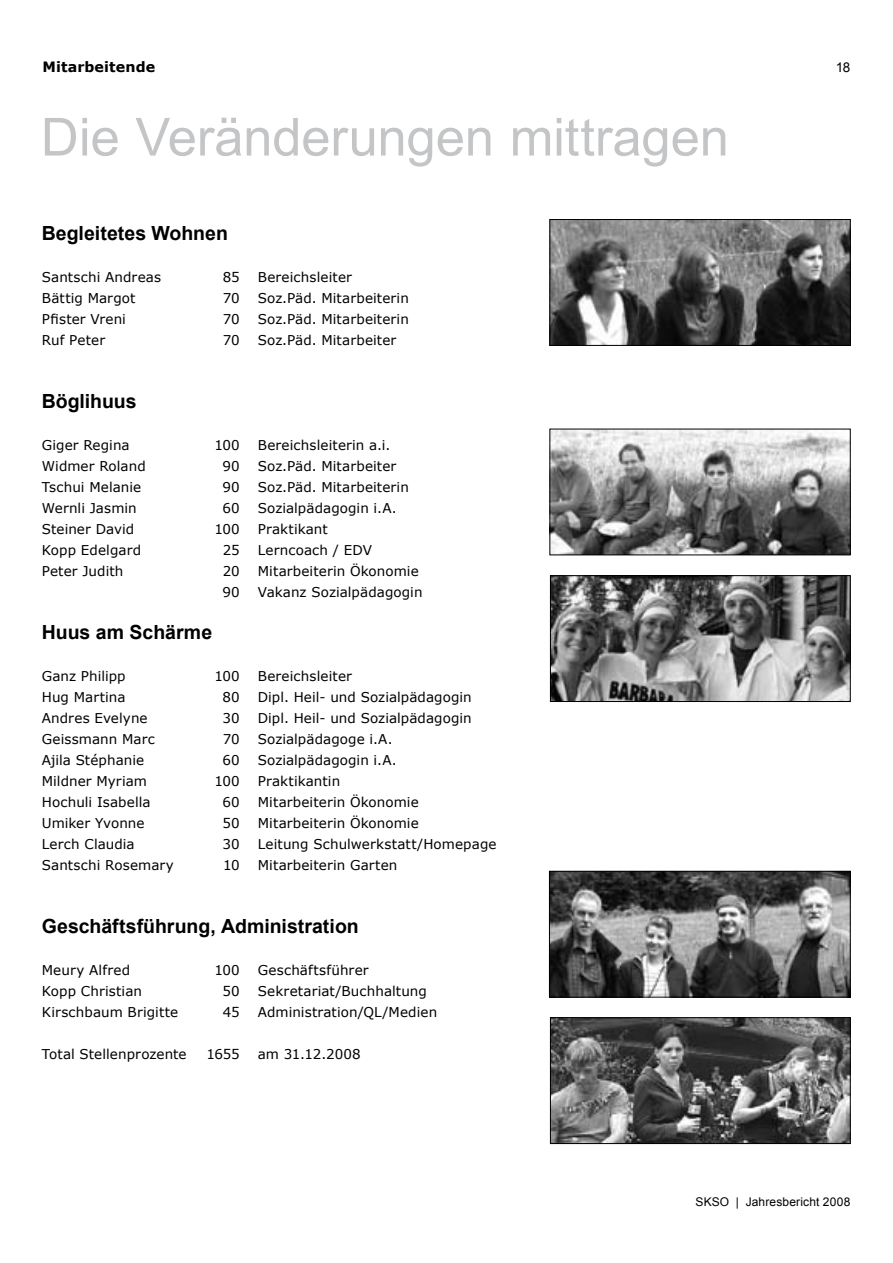
<style>
.page{position:relative;width:893px;height:1263px;background:#fff}
.page>*{position:absolute;margin:0;border:0;box-sizing:border-box;transform-origin:0 0}
.t1{font:52.5px "Arial";color:#c3c5c7}
.t2{font:700 19.5px "Arial";color:#000}
.t3{font:700 14.25px "Verdana";letter-spacing:.005em;color:#000}
.t4{font:13.5px "Verdana";letter-spacing:.005em;color:#000}
.t5{font:13.5px "Arial";color:#000}
.t6{font:12px "Arial";letter-spacing:.015em;color:#000}
</style>
<div class="page">
<img style="left:552px;top:1019px;width:296px;height:123px">
<div style="left:550px;top:1017px;width:300px;height:127px;border:1px solid #000"></div>
<img style="left:552px;top:221px;width:296px;height:123px">
<div style="left:550px;top:219px;width:300px;height:127px;border:1px solid #000"></div>
<img style="left:551px;top:873px;width:297px;height:122px">
<div style="left:549px;top:871px;width:301px;height:126px;border:1px solid #000"></div>
<img style="left:552px;top:431px;width:296px;height:122px">
<div style="left:550px;top:429px;width:300px;height:126px;border:1px solid #000"></div>
<img style="left:552px;top:577px;width:296px;height:123px">
<div style="left:550px;top:575px;width:300px;height:127px;border:1px solid #000"></div>
<p class="t3" style="left:43px;top:57px;width:114px">Mitarbeitende</p>
<h1 class="t1" style="left:41px;top:103px;width:690px">Die Veränderungen mittragen</h1>
<h2 class="t2" style="left:42px;top:220px;width:188px">Begleitetes Wohnen</h2>
<p class="t4" style="left:42px;top:268px;width:121px">Santschi Andreas</p>
<p class="t4" style="left:223px;top:268px;width:19px">85</p>
<p class="t4" style="left:258px;top:268px;width:96px">Bereichsleiter</p>
<p class="t4" style="left:42px;top:289px;width:95px">Bättig Margot</p>
<p class="t4" style="left:223px;top:289px;width:19px">70</p>
<p class="t4" style="left:258px;top:289px;width:153px">Soz.Päd. Mitarbeiterin</p>
<p class="t4" style="left:42px;top:310px;width:86px">Pfister Vreni</p>
<p class="t4" style="left:223px;top:310px;width:19px">70</p>
<p class="t4" style="left:258px;top:310px;width:153px">Soz.Päd. Mitarbeiterin</p>
<p class="t4" style="left:42px;top:331px;width:65px">Ruf Peter</p>
<p class="t4" style="left:223px;top:331px;width:19px">70</p>
<p class="t4" style="left:258px;top:331px;width:140px">Soz.Päd. Mitarbeiter</p>
<h2 class="t2" style="left:42px;top:388px;width:96px">Böglihuus</h2>
<p class="t4" style="left:42px;top:436px;width:89px">Giger Regina</p>
<p class="t4" style="left:214px;top:436px;width:27px">100</p>
<p class="t4" style="left:258px;top:436px;width:134px">Bereichsleiterin a.i.</p>
<p class="t4" style="left:42px;top:457px;width:106px">Widmer Roland</p>
<p class="t4" style="left:222px;top:457px;width:19px">90</p>
<p class="t4" style="left:258px;top:457px;width:140px">Soz.Päd. Mitarbeiter</p>
<p class="t4" style="left:42px;top:478px;width:101px">Tschui Melanie</p>
<p class="t4" style="left:222px;top:478px;width:19px">90</p>
<p class="t4" style="left:258px;top:478px;width:153px">Soz.Päd. Mitarbeiterin</p>
<p class="t4" style="left:42px;top:499px;width:96px">Wernli Jasmin</p>
<p class="t4" style="left:223px;top:499px;width:19px">60</p>
<p class="t4" style="left:258px;top:499px;width:140px">Sozialpädagogin i.A.</p>
<p class="t4" style="left:42px;top:520px;width:94px">Steiner David</p>
<p class="t4" style="left:214px;top:520px;width:27px">100</p>
<p class="t4" style="left:258px;top:520px;width:72px">Praktikant</p>
<p class="t4" style="left:42px;top:541px;width:101px">Kopp Edelgard</p>
<p class="t4" style="left:223px;top:541px;width:19px">25</p>
<p class="t4" style="left:258px;top:541px;width:116px">Lerncoach / EDV</p>
<p class="t4" style="left:42px;top:562px;width:83px">Peter Judith</p>
<p class="t4" style="left:223px;top:562px;width:18px">20</p>
<p class="t4" style="left:258px;top:562px;width:162px">Mitarbeiterin Ökonomie</p>
<p class="t4" style="left:222px;top:583px;width:19px">90</p>
<p class="t4" style="left:258px;top:583px;width:166px">Vakanz Sozialpädagogin</p>
<h2 class="t2" style="left:42px;top:619px;width:172px">Huus am Schärme</h2>
<p class="t4" style="left:42px;top:667px;width:85px">Ganz Philipp</p>
<p class="t4" style="left:214px;top:667px;width:27px">100</p>
<p class="t4" style="left:258px;top:667px;width:96px">Bereichsleiter</p>
<p class="t4" style="left:42px;top:688px;width:85px">Hug Martina</p>
<p class="t4" style="left:223px;top:688px;width:19px">80</p>
<p class="t4" style="left:258px;top:688px;width:215px">Dipl. Heil- und Sozialpädagogin</p>
<p class="t4" style="left:42px;top:709px;width:107px">Andres Evelyne</p>
<p class="t4" style="left:223px;top:709px;width:19px">30</p>
<p class="t4" style="left:258px;top:709px;width:215px">Dipl. Heil- und Sozialpädagogin</p>
<p class="t4" style="left:42px;top:730px;width:114px">Geissmann Marc</p>
<p class="t4" style="left:223px;top:730px;width:19px">70</p>
<p class="t4" style="left:258px;top:730px;width:136px">Sozialpädagoge i.A.</p>
<p class="t4" style="left:42px;top:751px;width:104px">Ajila Stéphanie</p>
<p class="t4" style="left:223px;top:751px;width:19px">60</p>
<p class="t4" style="left:258px;top:751px;width:140px">Sozialpädagogin i.A.</p>
<p class="t4" style="left:42px;top:772px;width:107px">Mildner Myriam</p>
<p class="t4" style="left:214px;top:772px;width:27px">100</p>
<p class="t4" style="left:258px;top:772px;width:84px">Praktikantin</p>
<p class="t4" style="left:42px;top:793px;width:110px">Hochuli Isabella</p>
<p class="t4" style="left:223px;top:793px;width:19px">60</p>
<p class="t4" style="left:258px;top:793px;width:162px">Mitarbeiterin Ökonomie</p>
<p class="t4" style="left:42px;top:814px;width:104px">Umiker Yvonne</p>
<p class="t4" style="left:223px;top:814px;width:19px">50</p>
<p class="t4" style="left:258px;top:814px;width:162px">Mitarbeiterin Ökonomie</p>
<p class="t4" style="left:42px;top:835px;width:94px">Lerch Claudia</p>
<p class="t4" style="left:223px;top:835px;width:19px">30</p>
<p class="t4" style="left:258px;top:835px;width:240px">Leitung Schulwerkstatt/Homepage</p>
<p class="t4" style="left:42px;top:856px;width:134px">Santschi Rosemary</p>
<p class="t4" style="left:223px;top:856px;width:18px">10</p>
<p class="t4" style="left:258px;top:856px;width:141px">Mitarbeiterin Garten</p>
<h2 class="t2" style="left:42px;top:913px;width:319px">Geschäftsführung, Administration</h2>
<p class="t4" style="left:42px;top:961px;width:90px">Meury Alfred</p>
<p class="t4" style="left:214px;top:961px;width:27px">100</p>
<p class="t4" style="left:258px;top:961px;width:112px">Geschäftsführer</p>
<p class="t4" style="left:42px;top:982px;width:102px">Kopp Christian</p>
<p class="t4" style="left:223px;top:982px;width:19px">50</p>
<p class="t4" style="left:258px;top:982px;width:171px">Sekretariat/Buchhaltung</p>
<p class="t4" style="left:42px;top:1003px;width:138px">Kirschbaum Brigitte</p>
<p class="t4" style="left:223px;top:1003px;width:18px">45</p>
<p class="t4" style="left:258px;top:1003px;width:181px">Administration/QL/Medien</p>
<p class="t4" style="left:42px;top:1045px;width:146px">Total Stellenprozente</p>
<p class="t4" style="left:206px;top:1045px;width:35px">1655</p>
<p class="t4" style="left:258px;top:1045px;width:104px">am 31.12.2008</p>
<p class="t5" style="left:836px;top:58px;width:16px">18</p>
<p class="t6" style="left:696px;top:1193px;width:156px">SKSO | Jahresbericht 2008</p>
</div>
